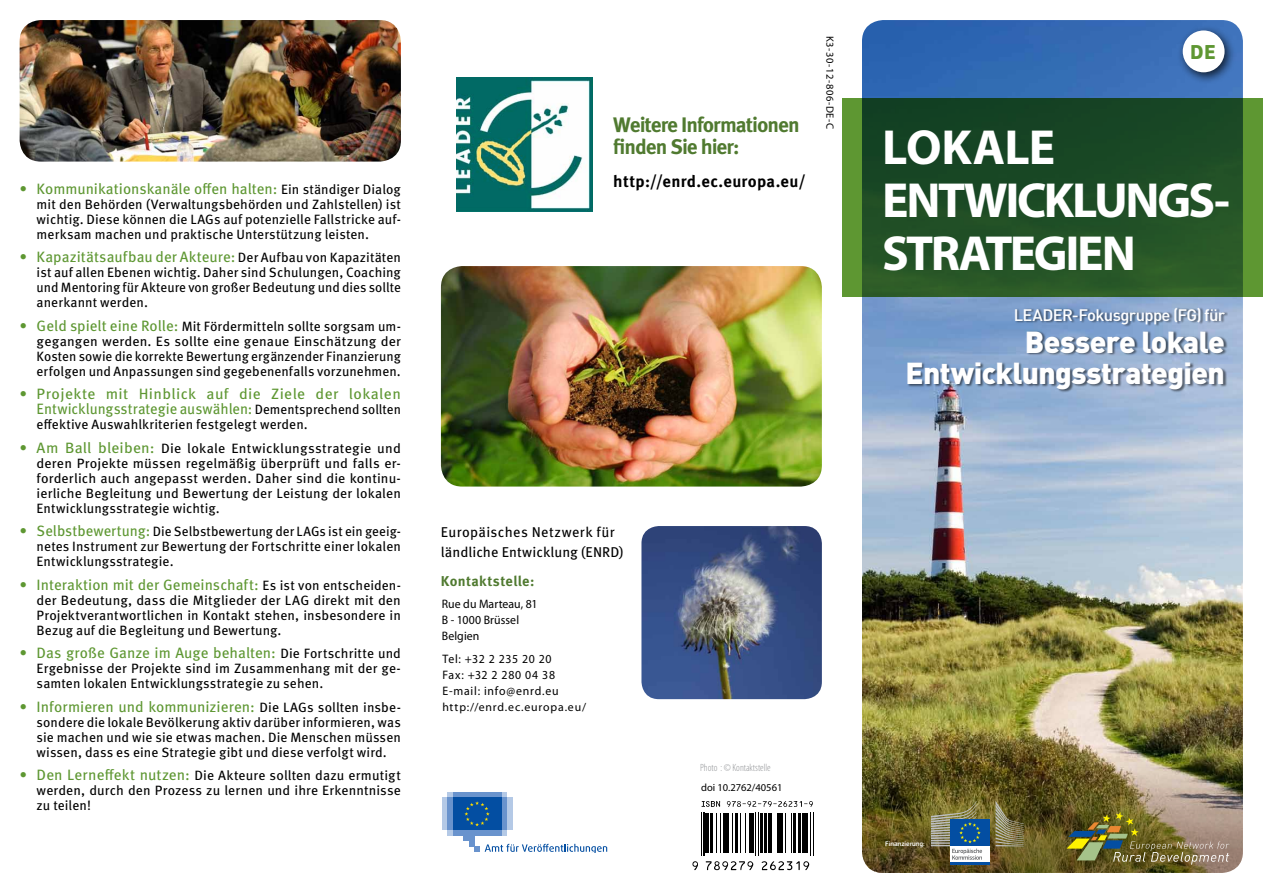
<style>
.page{position:relative;width:1263px;height:893px;background:#fff}
.page>*{position:absolute;margin:0;border:0;box-sizing:border-box;transform-origin:0 0}
.t1{font:700 49.5px/52.8px "Myriad Pro";letter-spacing:-.045em;color:#fff}
.t2{font:900 30px/31.5px "DIN";letter-spacing:-.02em;color:#fff;text-align:right}
.t3{font:700 21px/22.5px "Meta Pro";letter-spacing:-.05em;color:#507a30}
.t4{font:700 21px "PF Square Sans Pro";color:#5e9732}
.t5{font:500 16.5px "DIN";letter-spacing:-.035em;color:#fff}
.t6{font:700 16.5px "Meta Pro";letter-spacing:.02em;color:#000}
.t7{font:15px/15px "Meta Pro";letter-spacing:.005em;color:#5e9732;text-align:right}
.t8{font:14.25px/19.5px "Meta Pro";letter-spacing:.02em;color:#000}
.t9{font:700 14.25px "Meta Pro";letter-spacing:.025em;color:#507a30}
.t10{font:13.5px/15px "Meta Pro";letter-spacing:.005em;color:#000;text-align:justify}
.t11{font:12.3px/15.8px "Myriad Pro";letter-spacing:.065em;color:#000;scale:.96 1}
.t12{font:12.3px/15.8px "Myriad Pro";letter-spacing:.025em;color:#000;scale:.96 1}
.t13{font:11.85px "Myriad Pro";letter-spacing:.07em;color:#000}
.t14{font:300 condensed 10.5px "Myriad Pro";color:#939598}
.t15{font:10.5px "Myriad Pro";letter-spacing:.06em;color:#000}
.t16{font:10.5px "Myriad Pro";color:#000}
.t17{font:500 6.9px "PF Square Sans Pro";color:#fff}
.s1{font-size:13.5px;color:#000}
.s2{font-size:15px;color:#5e9732}
</style>
<div class="page">
<img style="left:862px;top:20px;width:381px;height:733px">
<img style="left:441px;top:266px;width:381px;height:221px">
<svg style="left:842px;top:98px;width:421px;height:199px;background:#245426"></svg>
<img style="left:862px;top:753px;width:381px;height:120px">
<img style="left:641px;top:526px;width:181px;height:173px">
<img style="left:457px;top:78px;width:135px;height:133px">
<img style="left:20px;top:20px;width:381px;height:142px">
<div style="left:907px;top:307px;width:321px;height:86px;background:#000;opacity:.52"></div>
<img style="left:1066px;top:812px;width:163px;height:53px">
<div style="left:950px;top:845px;width:40px;height:18px;background:#fff"></div>
<div style="left:950px;top:820px;width:40px;height:26px;background:#034ea2"></div>
<hr style="left:950px;top:863px;width:40px;height:2px;background:#034ea2">
<svg style="left:995px;top:801px;width:29px;height:45px"></svg>
<svg style="left:931px;top:801px;width:51px;height:59px"></svg>
<div style="left:1177px;top:25px;width:60px;height:59px;background:#000;opacity:.75"></div>
<div style="left:1183px;top:30px;width:41px;height:42px;background:#fff;border-radius:50%"></div>
<svg style="left:447px;top:830px;width:60px;height:5px"></svg>
<svg style="left:447px;top:792px;width:60px;height:5px"></svg>
<div style="left:453px;top:792px;width:48px;height:5px;background:#6993cd"></div>
<div style="left:453px;top:830px;width:48px;height:5px;background:#6993cd"></div>
<div style="left:501px;top:797px;width:6px;height:33px;background:#6993cd"></div>
<div style="left:507px;top:797px;width:5px;height:33px;background:#b4c9e6"></div>
<div style="left:447px;top:797px;width:6px;height:33px;background:#6993cd"></div>
<div style="left:442px;top:797px;width:5px;height:33px;background:#b4c9e6"></div>
<div style="left:463px;top:830px;width:11px;height:11px;background:#6993cd"></div>
<div style="left:469px;top:830px;width:5px;height:16px;background:#6993cd"></div>
<div style="left:453px;top:797px;width:48px;height:33px;background:#034ea2"></div>
<svg style="left:464px;top:801px;width:26px;height:25px"></svg>
<svg style="left:474px;top:844px;width:133px;height:8px"></svg>
<hr style="left:701px;top:813px;width:1px;height:43px;background:#000">
<hr style="left:703px;top:813px;width:1px;height:43px;background:#000">
<hr style="left:705px;top:813px;width:4px;height:39px;background:#000">
<hr style="left:710px;top:813px;width:2px;height:39px;background:#000">
<hr style="left:716px;top:813px;width:1px;height:39px;background:#000">
<hr style="left:720px;top:813px;width:1px;height:39px;background:#000">
<hr style="left:723px;top:813px;width:1px;height:39px;background:#000">
<hr style="left:726px;top:813px;width:3px;height:39px;background:#000">
<hr style="left:732px;top:813px;width:1px;height:39px;background:#000">
<hr style="left:735px;top:813px;width:2px;height:39px;background:#000">
<hr style="left:740px;top:813px;width:1px;height:39px;background:#000">
<hr style="left:745px;top:813px;width:1px;height:39px;background:#000">
<hr style="left:749px;top:813px;width:1px;height:39px;background:#000">
<hr style="left:752px;top:813px;width:2px;height:39px;background:#000">
<hr style="left:755px;top:813px;width:1px;height:43px;background:#000">
<hr style="left:758px;top:813px;width:1px;height:43px;background:#000">
<hr style="left:760px;top:813px;width:2px;height:39px;background:#000">
<hr style="left:764px;top:813px;width:2px;height:39px;background:#000">
<hr style="left:768px;top:813px;width:2px;height:39px;background:#000">
<hr style="left:771px;top:813px;width:1px;height:39px;background:#000">
<hr style="left:777px;top:813px;width:2px;height:39px;background:#000">
<hr style="left:780px;top:813px;width:3px;height:39px;background:#000">
<hr style="left:785px;top:813px;width:1px;height:39px;background:#000">
<hr style="left:791px;top:813px;width:1px;height:39px;background:#000">
<hr style="left:794px;top:813px;width:2px;height:39px;background:#000">
<hr style="left:798px;top:813px;width:3px;height:39px;background:#000">
<hr style="left:802px;top:813px;width:3px;height:39px;background:#000">
<hr style="left:806px;top:813px;width:2px;height:39px;background:#000">
<hr style="left:810px;top:813px;width:1px;height:43px;background:#000">
<hr style="left:813px;top:813px;width:1px;height:43px;background:#000">
<svg style="left:701px;top:801px;width:19px;height:6px"></svg>
<svg style="left:727px;top:801px;width:86px;height:6px"></svg>
<svg style="left:692px;top:861px;width:6px;height:9px"></svg>
<svg style="left:706px;top:861px;width:47px;height:9px"></svg>
<svg style="left:762px;top:861px;width:47px;height:9px"></svg>
<p class="t7" style="left:20px;top:181px;width:383px">• Kommunikationskanäle offen halten: <span class="s1">Ein ständiger Dialog</span></p>
<p class="t10" style="left:37px;top:197px;width:366px">mit den Behörden (Verwaltungsbehörden und Zahlstellen) ist wichtig. Diese können die LAGs auf potenzielle Fallstricke auf&shy;merksam machen und praktische Unterstützung leisten.</p>
<p class="t7" style="left:20px;top:250px;width:383px">• Kapazitätsaufbau der Akteure: <span class="s1">Der Aufbau von Kapazitäten</span></p>
<p class="t10" style="left:37px;top:265px;width:366px">ist auf allen Ebenen wichtig. Daher sind Schulungen, Coaching und Mentoring für Akteure von großer Bedeutung und dies sollte anerkannt werden.</p>
<p class="t10" style="left:37px;top:319px;width:366px;text-indent:-17px"><span class="s2">• Geld spielt eine Rolle:</span> Mit Fördermitteln sollte sorgsam um&shy;gegangen werden. Es sollte eine genaue Einschätzung der Kosten sowie die korrekte Bewertung ergänzender Finanzierung erfolgen und Anpassungen sind gegebenenfalls vorzunehmen.</p>
<p class="t7" style="left:20px;top:387px;width:383px">• Projekte mit Hinblick auf die Ziele der lokalen<br>Entwicklungsstrategie auswählen: <span class="s1">Dementsprechend sollten</span></p>
<p class="t10" style="left:37px;top:417px;width:273px">effektive Auswahlkriterien festgelegt werden.</p>
<p class="t10" style="left:37px;top:441px;width:366px;text-indent:-17px"><span class="s2">• Am Ball bleiben:</span> Die lokale Entwicklungsstrategie und deren Projekte müssen regelmäßig überprüft und falls er&shy;forderlich auch angepasst werden. Daher sind die kontinu&shy;ierliche Begleitung und Bewertung der Leistung der lokalen Entwicklungsstrategie wichtig.</p>
<p class="t10" style="left:37px;top:524px;width:366px;text-indent:-17px"><span class="s2">• Selbstbewertung:</span> Die Selbstbewertung der LAGs ist ein geeig&shy;netes Instrument zur Bewertung der Fortschritte einer lokalen Entwicklungsstrategie.</p>
<p class="t7" style="left:20px;top:577px;width:383px">• Interaktion mit der Gemeinschaft: <span class="s1">Es ist von entscheiden-</span></p>
<p class="t10" style="left:37px;top:593px;width:366px">der Bedeutung, dass die Mitglieder der LAG direkt mit den Projektverantwortlichen in Kontakt stehen, insbesondere in Bezug auf die Begleitung und Bewertung.</p>
<p class="t7" style="left:20px;top:646px;width:383px">• Das große Ganze im Auge behalten: <span class="s1">Die Fortschritte und</span></p>
<p class="t10" style="left:37px;top:661px;width:366px">Ergebnisse der Projekte sind im Zusammenhang mit der ge&shy;samten lokalen Entwicklungsstrategie zu sehen.</p>
<p class="t7" style="left:20px;top:699px;width:383px">• Informieren und kommunizieren: <span class="s1">Die LAGs sollten insbe-</span></p>
<p class="t10" style="left:37px;top:715px;width:366px">sondere die lokale Bevölkerung aktiv darüber informieren, was sie machen und wie sie etwas machen. Die Menschen müssen wissen, dass es eine Strategie gibt und diese verfolgt wird.</p>
<p class="t10" style="left:37px;top:768px;width:366px;text-indent:-17px"><span class="s2">• Den Lerneffekt nutzen:</span> Die Akteure sollten dazu ermutigt werden, durch den Prozess zu lernen und ihre Erkenntnisse zu teilen!</p>
<h3 class="t3" style="left:613px;top:113px;width:188px">Weitere Informationen finden Sie hier:</h3>
<p class="t6" style="left:613px;top:170px;width:194px">http://enrd.ec.europa.eu/</p>
<p class="t15" style="left:836px;top:36px;width:95px;rotate:90deg">K3-30-12-806-DE-C</p>
<p class="t8" style="left:441px;top:523px;width:184px">Europäisches Netzwerk für ländliche Entwicklung (ENRD)</p>
<p class="t9" style="left:441px;top:572px;width:95px">Kontaktstelle:</p>
<p class="t12" style="left:442px;top:596px;width:101px">Rue du Marteau, 81<br>B - 1000 Brüssel<br>Belgien</p>
<p class="t11" style="left:442px;top:652px;width:123px">Tel: +32 2 235 20 20<br>Fax: +32 2 280 04 38<br>E-mail: info@enrd.eu</p>
<p class="t13" style="left:442px;top:700px;width:145px">http://enrd.ec.europa.eu/</p>
<p class="t14" style="left:700px;top:761px;width:72px">Photo : © Kontaktstelle</p>
<p class="t16" style="left:701px;top:781px;width:83px">doi 10.2762/40561</p>
<h3 class="t4" style="left:1190px;top:40px;width:27px">DE</h3>
<h1 class="t1" style="left:882px;top:121px;width:349px">LOKALE<br>ENTWICKLUNGS-<br>STRATEGIEN</h1>
<p class="t5" style="left:1014px;top:305px;width:213px">LEADER-Fokusgruppe (FG) für</p>
<h2 class="t2" style="left:906px;top:324px;width:321px">Bessere lokale<br>Entwicklungsstrategien</h2>
<p class="t17" style="left:885px;top:840px;width:41px">Finanzierung:</p>
</div>
